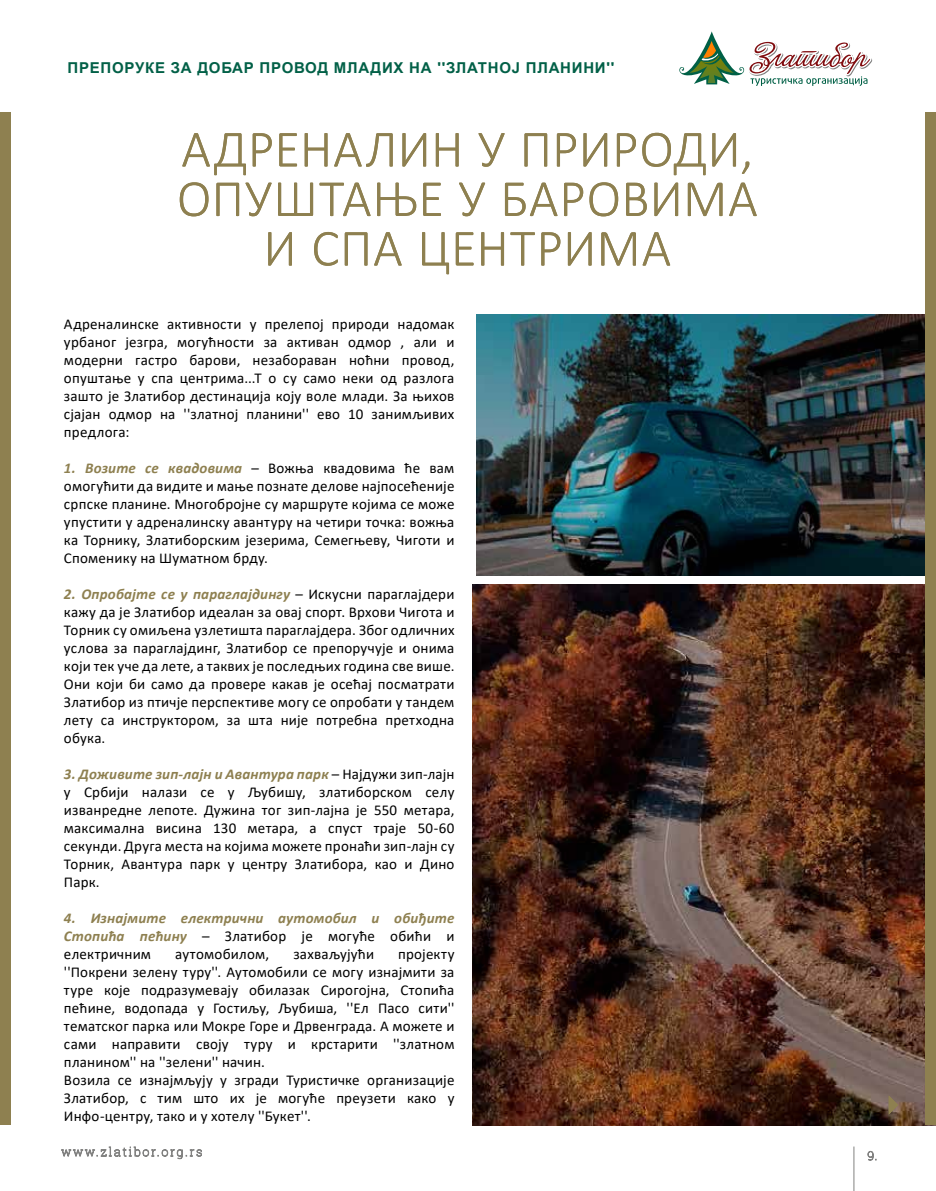
<style>
.page{position:relative;width:936px;height:1191px;background:#fff}
.page>*{position:absolute;margin:0;border:0;box-sizing:border-box;transform-origin:0 0}
.t1{font:300 52.5px/49.5px "Calibri";letter-spacing:.015em;color:#8e8050;text-align:center}
.t2{font:15px/18px "Calibri";letter-spacing:.015em;color:#000;text-align:justify}
.t3{font:italic 700 15px/18px "Calibri";letter-spacing:.01em;color:#8e8050;text-align:justify}
.t4{font:700 15px "Arial";letter-spacing:.05em;color:#026047}
.s1{font-weight:700;font-style:italic;color:#8e8050}
.s2{font-weight:400;font-style:normal;color:#000}
</style>
<div class="page">
<img style="left:472px;top:585px;width:453px;height:540px">
<img style="left:477px;top:315px;width:448px;height:260px">
<div style="left:925px;top:112px;width:10px;height:1013px;background:#8e8050"></div>
<div style="left:0;top:112px;width:10px;height:1013px;background:#8e8050"></div>
<svg style="left:679px;top:31px;width:194px;height:55px"></svg>
<svg style="left:867px;top:1150px;width:9px;height:11px"></svg>
<svg style="left:61px;top:1146px;width:141px;height:14px"></svg>
<hr style="left:853px;top:1146px;width:1px;height:45px;background:#828281">
<svg style="left:888px;top:1095px;width:10px;height:19px"></svg>
<p class="t4" style="left:68px;top:58px;width:548px">ПРЕПОРУКЕ ЗА ДОБАР ПРОВОД МЛАДИХ НА ''ЗЛАТНОЈ ПЛАНИНИ''</p>
<h1 class="t1" style="left:177px;top:124px;width:582px">АДРЕНАЛИН У ПРИРОДИ,<br>ОПУШТАЊЕ У БАРОВИМА<br>И СПА ЦЕНТРИМА</h1>
<p class="t2" style="left:64px;top:314px;width:392px">Адреналинске активности у прелепој природи надомак урбаног језгра, могућности за активан одмор , али и модерни гастро барови, незабораван ноћни провод, опуштање у спа центрима...Т о су само неки од разлога зашто је Златибор дестинација коју воле млади. За њихов сјајан одмор на ''златној планини'' ево 10 занимљивих предлога:</p>
<p class="t2" style="left:64px;top:458px;width:392px"><span class="s1">1. Возите се квадовима</span> – Вожња квадовима ће вам омогућити да видите и мање познате делове најпосећеније српске планине. Многобројне су маршруте којима се може упустити у адреналинску авантуру на четири точка: вожња ка Торнику, Златиборским језерима, Семегњеву, Чиготи и Споменику на Шуматном брду.</p>
<p class="t2" style="left:64px;top:584px;width:392px"><span class="s1">2. Опробајте се у параглајдингу</span> – Искусни параглајдери кажу да је Златибор идеалан за овај спорт. Врхови Чигота и Торник су омиљена узлетишта параглајдера. Због одличних услова за параглајдинг, Златибор се препоручује и онима који тек уче да лете, а таквих је последњих година све више.<br>Они који би само да провере какав је осећај посматрати Златибор из птичје перспективе могу се опробати у тандем лету са инструктором, за шта није потребна претходна обука.</p>
<p class="t2" style="left:64px;top:764px;width:392px"><span class="s1">3. Доживите зип-лајн и Авантура парк</span> – Најдужи зип-лајн у Србији налази се у Љубишу, златиборском селу изванредне лепоте. Дужина тог зип-лајна је 550 метара, максимална висина 130 метара, а спуст траје 50-60 секунди. Друга места на којима можете пронаћи зип-лајн су Торник, Авантура парк у центру Златибора, као и Дино Парк.</p>
<p class="t3" style="left:64px;top:908px;width:392px">4. Изнајмите електрични аутомобил и обиђите Стопића пећину <span class="s2">– Златибор је могуће обићи и електричним</span></p>
<p class="t2" style="left:175px;top:944px;width:96px">аутомобилом,</p>
<p class="t2" style="left:293px;top:944px;width:82px">захваљујући</p>
<p class="t2" style="left:64px;top:944px;width:392px;text-align:left;text-indent:334px">пројекту ''Покрени зелену туру''. Аутомобили се могу изнајмити за туре које подразумевају обилазак Сирогојна, Стопића пећине, водопада у Гостиљу, Љубиша, ''Ел Пасо сити'' тематског парка или Мокре Горе и Дрвенграда. А можете и сами направити своју туру и крстарити ''златном планином'' на ''зелени'' начин.<br>Возила се изнајмљују у згради Туристичке организације Златибор, с тим што их је могуће преузети како у Инфо-центру, тако и у хотелу ''Букет''.</p>
</div>
